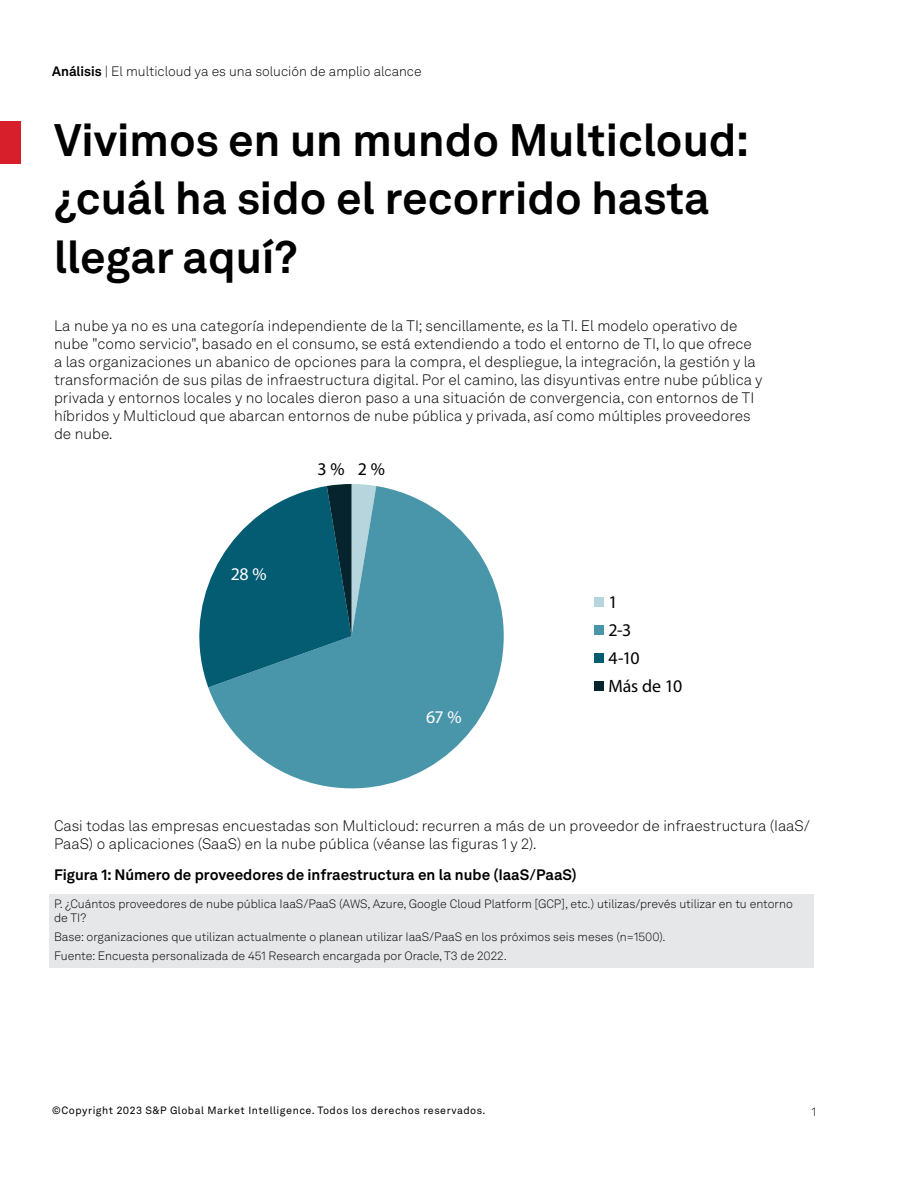
<style>
.page{position:relative;width:918px;height:1188px;background:#fff}
.page>*{position:absolute;margin:0;border:0;box-sizing:border-box;transform-origin:0 0}
.Heading_1{font:700 45px/58.5px "Akkurat LL";color:#000}
.t1{font:17.85px/27.9px "Akkurat LL";letter-spacing:-.015em;color:#000}
.t2{font:17.85px "Akkurat LL";color:#fff}
.t3{font:300 15px/18px "Akkurat LL";color:#000}
.Exhibit_Title{font:700 15px "Akkurat LL";color:#000}
.t4{font:300 13.5px "Akkurat LL";color:#000}
.Source{font:300 12px/14.4px "Akkurat LL";color:#000}
.Source_-_final_line{font:300 12px "Akkurat LL";color:#000}
.t5{font:10.5px "Akkurat LL";letter-spacing:.05em;color:#000}
.s1{font-weight:700}
.s2{font-style:italic}
</style>
<div class="page">
<div style="left:0;top:122px;width:21px;height:42px;background:#d71f2c"></div>
<div style="left:50px;top:894px;width:764px;height:36px;background:#e6e7e8"></div>
<div style="left:50px;top:928px;width:764px;height:21px;background:#e6e7e8"></div>
<div style="left:50px;top:947px;width:764px;height:21px;background:#e6e7e8"></div>
<svg style="left:208px;top:486px;width:296px;height:303px;fill:#4996ab"></svg>
<svg style="left:199px;top:484px;width:177px;height:203px;background:#3f8293"></svg>
<div style="left:595px;top:598px;width:9px;height:9px;background:#b7d5dd"></div>
<div style="left:595px;top:626px;width:9px;height:9px;background:#4996ab"></div>
<div style="left:595px;top:654px;width:9px;height:9px;background:#045c72"></div>
<div style="left:595px;top:681px;width:9px;height:10px;background:#05242d"></div>
<p class="t4" style="left:52px;top:61px;width:371px"><span class="s1">Análisis</span> | El multicloud ya es una solución de amplio alcance</p>
<p class="Heading_1" style="left:54px;top:108px;width:696px">Vivimos en un mundo Multicloud: ¿cuál ha sido el recorrido hasta llegar aquí?</p>
<p class="t3" style="left:54px;top:317px;width:710px">La nube ya no es una categoría independiente de la TI; sencillamente, <span class="s2">es</span> la TI. El modelo operativo de nube "como servicio", basado en el consumo, se está extendiendo a todo el entorno de TI, lo que ofrece a las organizaciones un abanico de opciones para la compra, el despliegue, la integración, la gestión y la transformación de sus pilas de infraestructura digital. Por el camino, las disyuntivas entre nube pública y privada y entornos locales y no locales dieron paso a una situación de convergencia, con entornos de TI híbridos y Multicloud que abarcan entornos de nube pública y privada, así como múltiples proveedores de nube.</p>
<p class="t2" style="left:231px;top:563px;width:37px">28 %</p>
<p class="t1" style="left:318px;top:455px;width:29px">3 %</p>
<p class="t1" style="left:358px;top:455px;width:29px">2 %</p>
<p class="t2" style="left:426px;top:706px;width:37px">67 %</p>
<p class="t1" style="left:609px;top:588px;width:75px">1<br>2-3<br>4-10<br>Más de 10</p>
<p class="t3" style="left:54px;top:816px;width:758px">Casi todas las empresas encuestadas son Multicloud: recurren a más de un proveedor de infraestructura (IaaS/<br>PaaS) o aplicaciones (SaaS) en la nube pública (véanse las figuras 1 y 2).</p>
<p class="Exhibit_Title" style="left:54px;top:863px;width:524px">Figura 1: Número de proveedores de infraestructura en la nube (IaaS/PaaS)</p>
<p class="Source" style="left:54px;top:896px;width:740px">P. ¿Cuántos proveedores de nube pública IaaS/PaaS (AWS, Azure, Google Cloud Platform [GCP], etc.) utilizas/prevés utilizar en tu entorno de TI?</p>
<p class="Source" style="left:54px;top:930px;width:613px">Base: organizaciones que utilizan actualmente o planean utilizar IaaS/PaaS en los próximos seis meses (n=1500).</p>
<p class="Source_-_final_line" style="left:54px;top:948px;width:454px">Fuente: Encuesta personalizada de 451 Research encargada por Oracle, T3 de 2022.</p>
<p class="t5" style="left:52px;top:1103px;width:435px">©Copyright 2023 S&amp;P Global Market Intelligence. Todos los derechos reservados.</p>
<p class="Source" style="left:812px;top:1104px;width:6px">1</p>
</div>
